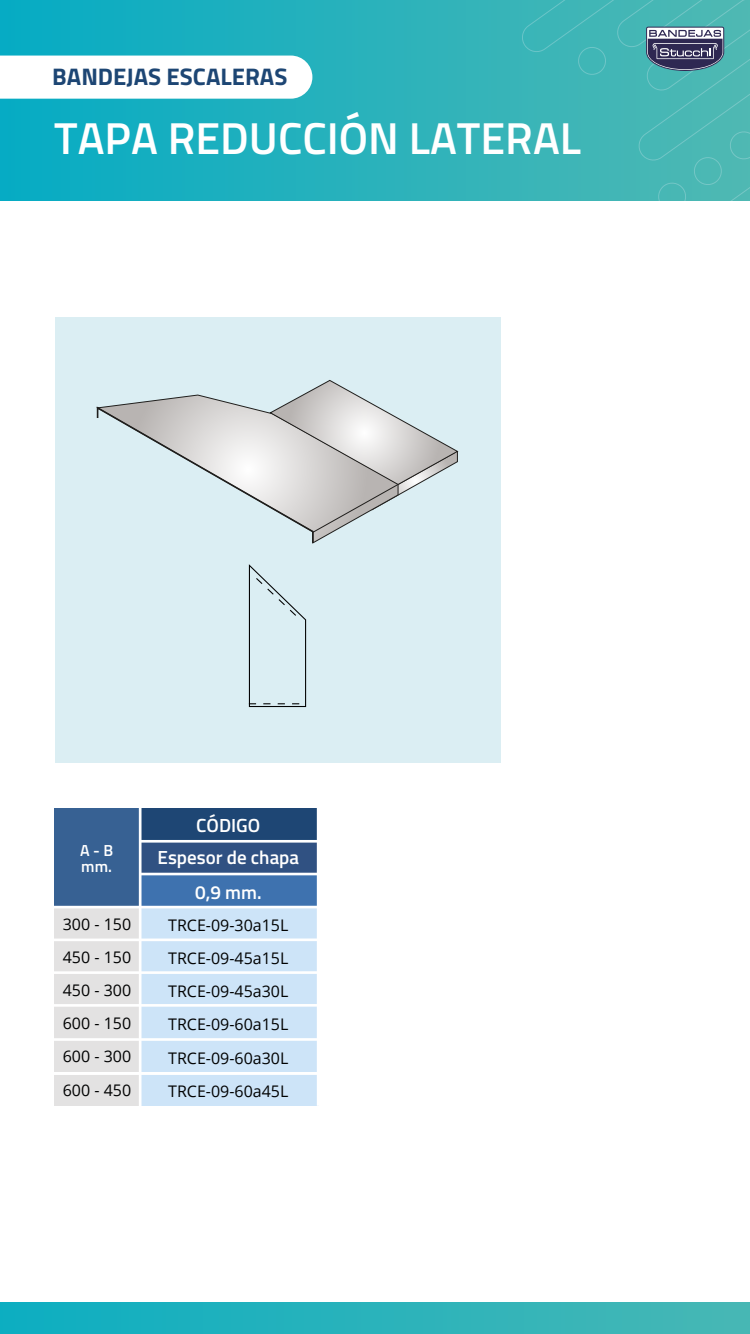
<style>
.page{position:relative;width:750px;height:1334px;background:#fff}
.page>*{position:absolute;margin:0;border:0;box-sizing:border-box;transform-origin:0 0}
.t1{font:600 44.8px "Titillium Web";color:#fff}
.t2{font:700 24px "Titillium Web";color:#1d4674}
.t3{font:600 19px "Titillium Web";color:#fff}
.t4{font:16px/33px "Open Sans";color:#010202;text-align:justify}
.t5{font:600 16px/16px "Titillium Web";color:#fff}
</style>
<div class="page">
<div style="left:55px;top:317px;width:445px;height:445px;background:#dbeef3"></div>
<div style="left:0;top:1302px;width:750px;height:32px;background:linear-gradient(to right,#0caec1,#47b7b4)"></div>
<div style="left:140px;top:841px;width:179px;height:33px;background:#305182"></div>
<div style="left:140px;top:809px;width:179px;height:32px;background:#1e4674"></div>
<div style="left:140px;top:874px;width:179px;height:33px;background:#3e72af"></div>
<div style="left:140px;top:907px;width:179px;height:33px;background:#cde4f8"></div>
<div style="left:140px;top:940px;width:179px;height:33px;background:#cde4f8"></div>
<div style="left:140px;top:973px;width:179px;height:33px;background:#cde4f8"></div>
<div style="left:140px;top:1006px;width:179px;height:33px;background:#cde4f8"></div>
<hr style="left:140px;top:873px;width:567px;height:2px;background:#fff">
<hr style="left:140px;top:840px;width:569px;height:3px;background:#fff">
<div style="left:55px;top:809px;width:85px;height:98px;background:#376193"></div>
<div style="left:55px;top:907px;width:85px;height:33px;background:#e3e2e2"></div>
<div style="left:55px;top:940px;width:85px;height:33px;background:#e3e2e2"></div>
<div style="left:55px;top:973px;width:85px;height:33px;background:#e3e2e2"></div>
<div style="left:55px;top:1006px;width:85px;height:33px;background:#e3e2e2"></div>
<div style="left:140px;top:1039px;width:179px;height:33px;background:#cde4f8"></div>
<div style="left:55px;top:1039px;width:85px;height:33px;background:#e3e2e2"></div>
<div style="left:140px;top:1073px;width:179px;height:33px;background:#cde4f8"></div>
<div style="left:55px;top:1073px;width:85px;height:33px;background:#e3e2e2"></div>
<hr style="left:17px;top:906px;width:696px;height:2px;background:#fff">
<hr style="left:19px;top:938px;width:688px;height:3px;background:#fff">
<hr style="left:18px;top:971px;width:691px;height:3px;background:#fff">
<hr style="left:19px;top:1004px;width:690px;height:3px;background:#fff">
<hr style="left:19px;top:1038px;width:690px;height:3px;background:#fff">
<hr style="left:17px;top:1072px;width:693px;height:3px;background:#fff">
<hr style="left:317px;top:804px;width:2px;height:302px;background:#fff">
<hr style="left:139px;top:804px;width:3px;height:307px;background:#fff">
<svg style="left:0;top:0;width:519px;height:200px;background:#20b0bd"></svg>
<svg style="left:519px;top:0;width:231px;height:200px;background:#46b1b2"></svg>
<svg style="left:249px;top:564px;width:57px;height:143px"></svg>
<svg style="left:96px;top:380px;width:363px;height:164px"></svg>
<svg style="left:0;top:56px;width:312px;height:43px"></svg>
<h2 class="t2" style="left:52px;top:59px;width:237px">BANDEJAS ESCALERAS</h2>
<h1 class="t1" style="left:54px;top:105px;width:528px">TAPA REDUCCIÓN LATERAL</h1>
<p class="t5" style="left:80px;top:841px;width:35px">A - B mm.</p>
<p class="t3" style="left:196px;top:811px;width:66px">CÓDIGO</p>
<p class="t3" style="left:158px;top:843px;width:143px">Espesor de chapa</p>
<p class="t3" style="left:195px;top:878px;width:68px">0,9 mm.</p>
<p class="t4" style="left:63px;top:907px;width:70px">300 - 150<br>450 - 150<br>450 - 300<br>600 - 150</p>
<p class="t4" style="left:168px;top:908px;width:122px">TRCE-09-30a15L</p>
<p class="t4" style="left:63px;top:1040px;width:70px">600 - 300</p>
<p class="t4" style="left:168px;top:1041px;width:122px">TRCE-09-60a30L</p>
<p class="t4" style="left:63px;top:1073px;width:70px">600 - 450</p>
<p class="t4" style="left:168px;top:1075px;width:122px">TRCE-09-60a45L</p>
<p class="t4" style="left:168px;top:942px;width:122px">TRCE-09-45a15L TRCE-09-45a30L TRCE-09-60a15L</p>
</div>
